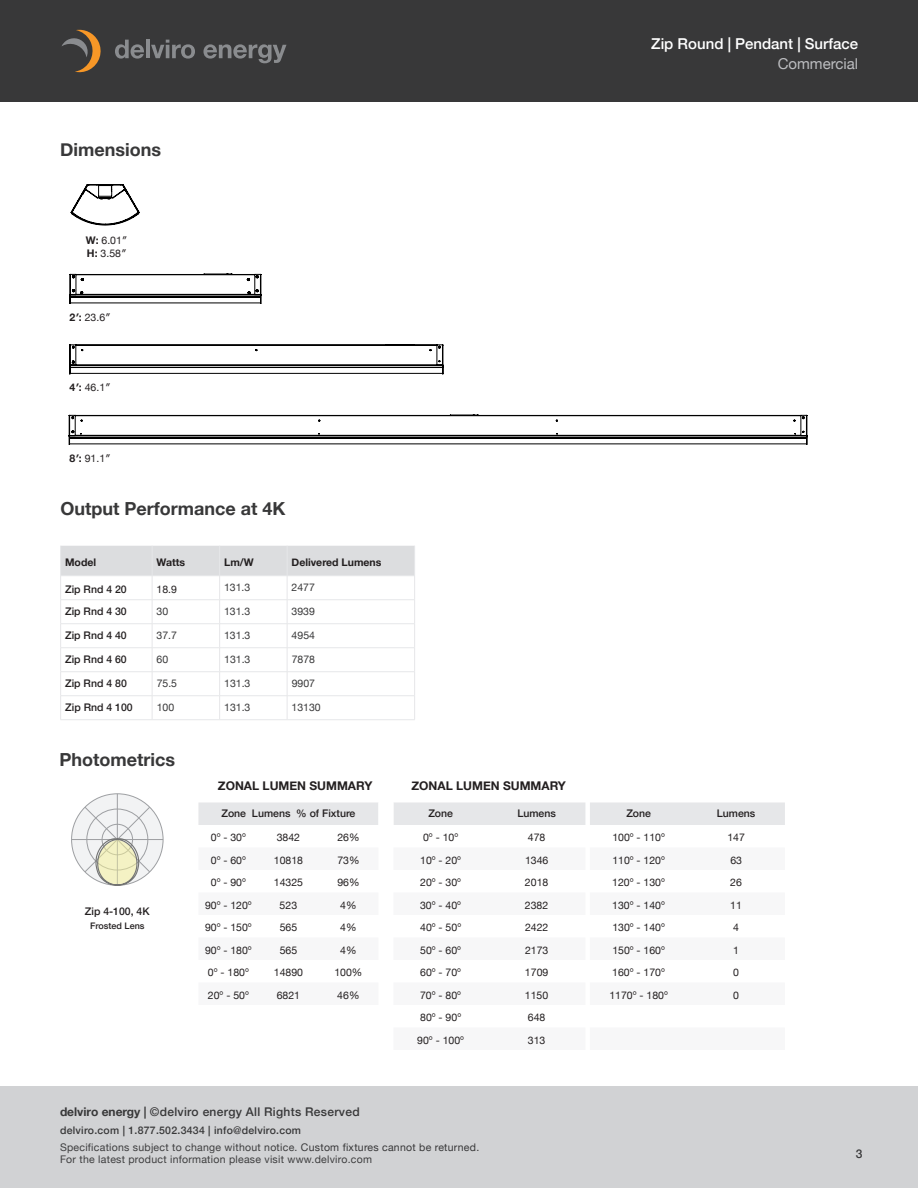
<style>
.page{position:relative;width:918px;height:1188px;background:#fff}
.page>*{position:absolute;margin:0;border:0;box-sizing:border-box;transform-origin:0 0}
.t1{font:700 18px "Helvetica Neue";color:#383839}
.t2{font:500 15px "Helvetica Neue";color:#fff}
.t3{font:15px "Helvetica Neue";color:#bcbdc0}
.t4{font:500 12px "Helvetica Neue";letter-spacing:.025em;color:#383839}
.t5{font:700 12px "Helvetica Neue";color:#231f20}
.t6{font:10.5px "Helvetica Neue";color:#231f20}
.t7{font:500 10.5px/16.2px "Helvetica Neue";letter-spacing:.025em;color:#383839}
.t8{font:500 10.5px "Helvetica Neue";color:#231f20}
.t9{font:10.5px "Helvetica Neue";color:#383839}
.t10{font:10.5px "Helvetica Neue";letter-spacing:.025em;color:#3e3e3f}
.t11{font:700 10.5px "Helvetica Neue";color:#231f20}
.t12{font:500 9px "Helvetica Neue";color:#231f20}
.s1{font-weight:700}
.s2{font-family:"Century Gothic Pro"}
.s3{font-weight:400;color:#3e3e3f}
.s4{font-weight:400}
</style>
<div class="page">
<div style="left:0;top:0;width:918px;height:102px;background:#383839"></div>
<svg style="left:62px;top:29px;width:39px;height:44px"></svg>
<svg style="left:115px;top:40px;width:29px;height:19px"></svg>
<hr style="left:146px;top:40px;width:4px;height:18px;background:#8a8c8f">
<svg style="left:151px;top:40px;width:44px;height:19px"></svg>
<svg style="left:203px;top:44px;width:83px;height:19px"></svg>
<div style="left:0;top:1086px;width:918px;height:102px;background:#d1d2d4"></div>
<svg style="left:60px;top:546px;width:355px;height:173px"></svg>
<hr style="left:60px;top:719px;width:92px;height:1px;background:#e6e7e9">
<hr style="left:152px;top:719px;width:68px;height:1px;background:#e6e7e9">
<hr style="left:220px;top:719px;width:67px;height:1px;background:#e6e7e9">
<hr style="left:287px;top:719px;width:128px;height:1px;background:#e6e7e9">
<svg style="left:198px;top:802px;width:587px;height:23px;background:#e7e8ea"></svg>
<div style="left:72px;top:794px;width:91px;height:91px;background:#f2f3f4;border-radius:50%"></div>
<hr style="left:117px;top:839px;width:46px;height:1px;background:#9d9fa2">
<hr style="left:117px;top:794px;width:1px;height:46px;background:#9d9fa2">
<hr style="left:72px;top:839px;width:45px;height:1px;background:#9d9fa2">
<svg style="left:84px;top:806px;width:67px;height:80px"></svg>
<svg style="left:71px;top:184px;width:69px;height:41px"></svg>
<svg style="left:69px;top:273px;width:193px;height:31px"></svg>
<svg style="left:69px;top:344px;width:375px;height:31px"></svg>
<svg style="left:69px;top:414px;width:739px;height:31px"></svg>
<p class="t1" style="left:60px;top:135px;width:102px">Dimensions</p>
<p class="t6" style="left:86px;top:233px;width:43px"><span class="s1">W:</span> 6.01″</p>
<p class="t6" style="left:87px;top:246px;width:41px"><span class="s1">H:</span> 3.58″</p>
<p class="t6" style="left:70px;top:309px;width:43px"><span class="s1">2′:</span> 23.6″</p>
<p class="t6" style="left:70px;top:380px;width:43px"><span class="s1">4′:</span> 46.1″</p>
<p class="t6" style="left:70px;top:450px;width:43px"><span class="s1">8′:</span> 91.1″</p>
<p class="t1" style="left:60px;top:495px;width:227px">Output Performance at 4K</p>
<p class="t11" style="left:65px;top:554px;width:33px">Model</p>
<p class="t11" style="left:157px;top:554px;width:30px">Watts</p>
<p class="t11" style="left:224px;top:554px;width:31px">Lm/W</p>
<p class="t11" style="left:292px;top:554px;width:91px">Delivered Lumens</p>
<p class="t8" style="left:65px;top:581px;width:63px">Zip Rnd 4 20</p>
<p class="t6" style="left:157px;top:581px;width:22px">18.9</p>
<p class="t9" style="left:224px;top:580px;width:28px">131.3</p>
<p class="t9" style="left:292px;top:580px;width:25px">2477</p>
<p class="t8" style="left:65px;top:603px;width:63px">Zip Rnd 4 30</p>
<p class="t9" style="left:157px;top:604px;width:13px">30</p>
<p class="t9" style="left:224px;top:604px;width:28px">131.3</p>
<p class="t9" style="left:292px;top:604px;width:25px">3939</p>
<p class="t8" style="left:65px;top:627px;width:63px">Zip Rnd 4 40</p>
<p class="t9" style="left:157px;top:628px;width:22px">37.7</p>
<p class="t9" style="left:224px;top:628px;width:28px">131.3</p>
<p class="t9" style="left:292px;top:628px;width:25px">4954</p>
<p class="t8" style="left:65px;top:651px;width:63px">Zip Rnd 4 60</p>
<p class="t9" style="left:157px;top:652px;width:13px">60</p>
<p class="t9" style="left:224px;top:652px;width:28px">131.3</p>
<p class="t9" style="left:292px;top:652px;width:25px">7878</p>
<p class="t8" style="left:65px;top:675px;width:63px">Zip Rnd 4 80</p>
<p class="t9" style="left:157px;top:676px;width:22px">75.5</p>
<p class="t9" style="left:224px;top:676px;width:28px">131.3</p>
<p class="t9" style="left:292px;top:676px;width:25px">9907</p>
<p class="t8" style="left:65px;top:699px;width:69px">Zip Rnd 4 100</p>
<p class="t9" style="left:157px;top:700px;width:19px">100</p>
<p class="t9" style="left:224px;top:700px;width:28px">131.3</p>
<p class="t9" style="left:292px;top:700px;width:31px">13130</p>
<p class="t1" style="left:60px;top:746px;width:117px">Photometrics</p>
<h2 class="t2" style="left:651px;top:32px;width:208px">Zip Round | Pendant | Surface</h2>
<h2 class="t3" style="left:778px;top:53px;width:82px">Commercial</h2>
<p class="t5" style="left:218px;top:777px;width:156px">ZONAL LUMEN SUMMARY</p>
<p class="t5" style="left:411px;top:777px;width:156px">ZONAL LUMEN SUMMARY</p>
<p class="t8" style="left:221px;top:804px;width:136px">Zone Lumens % of Fixture</p>
<p class="t8" style="left:428px;top:804px;width:26px">Zone</p>
<p class="t8" style="left:517px;top:804px;width:40px">Lumens</p>
<p class="t8" style="left:626px;top:804px;width:26px">Zone</p>
<p class="t8" style="left:717px;top:804px;width:40px">Lumens</p>
<p class="t6" style="left:211px;top:830px;width:37px">0<span class="s2">º</span> - 30<span class="s2">º</span></p>
<p class="t6" style="left:277px;top:830px;width:25px">3842</p>
<p class="t6" style="left:337px;top:830px;width:24px">26%</p>
<p class="t6" style="left:423px;top:830px;width:37px">0<span class="s2">º</span> - 10<span class="s2">º</span></p>
<p class="t6" style="left:528px;top:830px;width:19px">478</p>
<p class="t6" style="left:612px;top:830px;width:54px">100<span class="s2">º</span> - 110<span class="s2">º</span></p>
<p class="t6" style="left:727px;top:830px;width:19px">147</p>
<p class="t6" style="left:211px;top:852px;width:37px">0<span class="s2">º</span> - 60<span class="s2">º</span></p>
<p class="t6" style="left:274px;top:852px;width:31px">10818</p>
<p class="t6" style="left:337px;top:852px;width:24px">73%</p>
<p class="t6" style="left:420px;top:852px;width:43px">10<span class="s2">º</span> - 20<span class="s2">º</span></p>
<p class="t6" style="left:525px;top:852px;width:25px">1346</p>
<p class="t6" style="left:612px;top:852px;width:54px">110<span class="s2">º</span> - 120<span class="s2">º</span></p>
<p class="t6" style="left:730px;top:852px;width:13px">63</p>
<p class="t6" style="left:211px;top:875px;width:37px">0<span class="s2">º</span> - 90<span class="s2">º</span></p>
<p class="t6" style="left:274px;top:875px;width:31px">14325</p>
<p class="t6" style="left:337px;top:875px;width:24px">96%</p>
<p class="t6" style="left:420px;top:875px;width:43px">20<span class="s2">º</span> - 30<span class="s2">º</span></p>
<p class="t6" style="left:525px;top:875px;width:25px">2018</p>
<p class="t6" style="left:612px;top:875px;width:54px">120<span class="s2">º</span> - 130<span class="s2">º</span></p>
<p class="t6" style="left:730px;top:875px;width:13px">26</p>
<p class="t6" style="left:205px;top:897px;width:48px">90<span class="s2">º</span> - 120<span class="s2">º</span></p>
<p class="t6" style="left:280px;top:897px;width:19px">523</p>
<p class="t6" style="left:340px;top:897px;width:18px">4%</p>
<p class="t6" style="left:420px;top:897px;width:43px">30<span class="s2">º</span> - 40<span class="s2">º</span></p>
<p class="t6" style="left:525px;top:897px;width:25px">2382</p>
<p class="t6" style="left:612px;top:897px;width:54px">130<span class="s2">º</span> - 140<span class="s2">º</span></p>
<p class="t6" style="left:730px;top:897px;width:13px">11</p>
<p class="t8" style="left:85px;top:903px;width:66px">Zip 4-100, 4K</p>
<p class="t12" style="left:90px;top:918px;width:56px">Frosted Lens</p>
<p class="t6" style="left:205px;top:920px;width:48px">90<span class="s2">º</span> - 150<span class="s2">º</span></p>
<p class="t6" style="left:280px;top:920px;width:19px">565</p>
<p class="t6" style="left:340px;top:920px;width:18px">4%</p>
<p class="t6" style="left:420px;top:920px;width:43px">40<span class="s2">º</span> - 50<span class="s2">º</span></p>
<p class="t6" style="left:525px;top:920px;width:25px">2422</p>
<p class="t6" style="left:612px;top:920px;width:54px">130<span class="s2">º</span> - 140<span class="s2">º</span></p>
<p class="t6" style="left:733px;top:920px;width:7px">4</p>
<p class="t6" style="left:205px;top:942px;width:48px">90<span class="s2">º</span> - 180<span class="s2">º</span></p>
<p class="t6" style="left:280px;top:942px;width:19px">565</p>
<p class="t6" style="left:340px;top:942px;width:18px">4%</p>
<p class="t6" style="left:420px;top:942px;width:43px">50<span class="s2">º</span> - 60<span class="s2">º</span></p>
<p class="t6" style="left:525px;top:942px;width:25px">2173</p>
<p class="t6" style="left:612px;top:942px;width:54px">150<span class="s2">º</span> - 160<span class="s2">º</span></p>
<p class="t6" style="left:733px;top:942px;width:7px">1</p>
<p class="t6" style="left:208px;top:965px;width:43px">0<span class="s2">º</span> - 180<span class="s2">º</span></p>
<p class="t6" style="left:274px;top:965px;width:31px">14890</p>
<p class="t6" style="left:334px;top:965px;width:30px">100%</p>
<p class="t6" style="left:420px;top:965px;width:43px">60<span class="s2">º</span> - 70<span class="s2">º</span></p>
<p class="t6" style="left:525px;top:965px;width:25px">1709</p>
<p class="t6" style="left:612px;top:965px;width:54px">160<span class="s2">º</span> - 170<span class="s2">º</span></p>
<p class="t6" style="left:733px;top:965px;width:7px">0</p>
<p class="t6" style="left:208px;top:987px;width:43px">20<span class="s2">º</span> - 50<span class="s2">º</span></p>
<p class="t6" style="left:277px;top:987px;width:25px">6821</p>
<p class="t6" style="left:337px;top:987px;width:24px">46%</p>
<p class="t6" style="left:420px;top:987px;width:43px">70<span class="s2">º</span> - 80<span class="s2">º</span></p>
<p class="t6" style="left:525px;top:987px;width:25px">1150</p>
<p class="t6" style="left:609px;top:987px;width:60px">1170<span class="s2">º</span> - 180<span class="s2">º</span></p>
<p class="t6" style="left:733px;top:987px;width:7px">0</p>
<p class="t6" style="left:420px;top:1010px;width:43px">80<span class="s2">º</span> - 90<span class="s2">º</span></p>
<p class="t6" style="left:528px;top:1010px;width:19px">648</p>
<p class="t6" style="left:417px;top:1032px;width:48px">90<span class="s2">º</span> - 100<span class="s2">º</span></p>
<p class="t6" style="left:528px;top:1032px;width:19px">313</p>
<p class="t4" style="left:60px;top:1103px;width:301px"><span class="s1">delviro energy |</span> ©delviro energy All Rights Reserved</p>
<p class="t7" style="left:60px;top:1122px;width:421px">delviro.com | 1.877.502.3434 | info@delviro.com<br><span class="s3">Specifications subject to change without notice.</span> <span class="s4">Custom fixtures cannot be returned.</span></p>
<p class="t10" style="left:60px;top:1152px;width:314px">For the latest product information please visit www.delviro.com</p>
<p class="t4" style="left:856px;top:1144px;width:8px">3</p>
</div>
